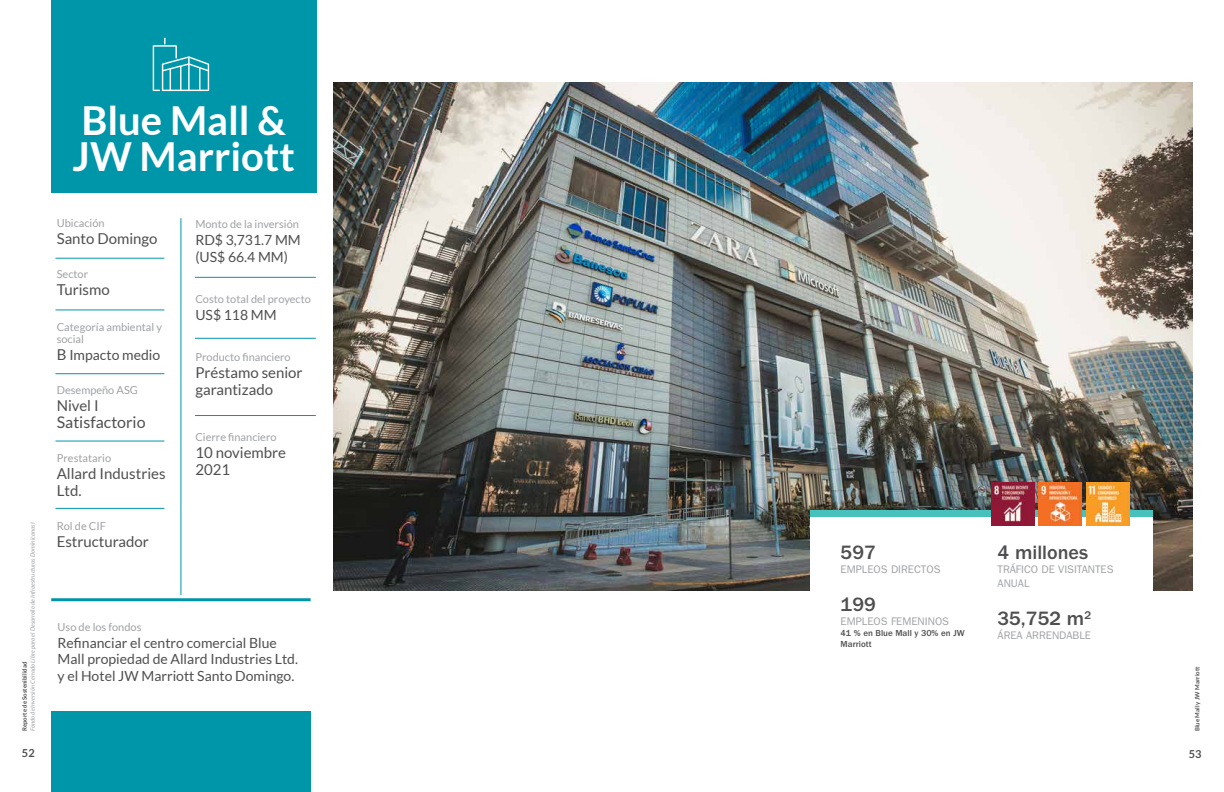
<style>
.page{position:relative;width:1224px;height:792px;background:#fff}
.page>*{position:absolute;margin:0;border:0;box-sizing:border-box;transform-origin:0 0}
.t1{font:700 40px/36px "Lato";color:#fff}
.t2{font:500 20px "Franklin Gothic";color:#4f4f51}
.t3{font:16px "Lato";color:#4f4f51}
.t4{font:15px/17px "Lato";color:#4f4f51}
.t5{font:14px/16.8px "Lato";color:#4f4f51}
.t6{font:11px/12px "Lato";color:#9fa1a4}
.t7{font:11px/14px "ITC Franklin Gothic Std";color:#9fa1a4}
.t8{font:700 11px "Lato";color:#4f4f51}
.t9{font:500 9px/10.8px "Franklin Gothic";color:#4f4f51}
.t10{font:italic 6px "Lato";color:#9fa1a4}
.t11{font:700 6px "Lato";color:#4f4f51}
.s1{font-size:15px}
</style>
<div class="page">
<img style="left:333px;top:83px;width:859px;height:508px">
<div style="left:51px;top:0;width:265px;height:192px;background:#0096aa"></div>
<div style="left:51px;top:711px;width:260px;height:81px;background:#0096aa"></div>
<div style="left:811px;top:516px;width:342px;height:276px;background:#fff"></div>
<div style="left:811px;top:510px;width:342px;height:6px;background:#47c1bb"></div>
<hr style="left:51px;top:598px;width:260px;height:3px;background:#0096aa">
<img style="left:991px;top:482px;width:43px;height:43px">
<img style="left:1039px;top:482px;width:43px;height:43px">
<img style="left:1086px;top:482px;width:44px;height:43px">
<hr style="left:55px;top:258px;width:109px;height:1px;background:#0096aa">
<hr style="left:195px;top:277px;width:121px;height:1px;background:#0096aa">
<hr style="left:55px;top:310px;width:109px;height:1px;background:#0096aa">
<hr style="left:195px;top:338px;width:121px;height:1px;background:#0096aa">
<hr style="left:195px;top:415px;width:121px;height:1px;background:#0096aa">
<hr style="left:55px;top:373px;width:109px;height:1px;background:#0096aa">
<hr style="left:55px;top:441px;width:109px;height:1px;background:#0096aa">
<hr style="left:55px;top:508px;width:109px;height:1px;background:#0096aa">
<hr style="left:181px;top:218px;width:1px;height:377px;background:#0096aa">
<svg style="left:153px;top:38px;width:56px;height:53px"></svg>
<p class="t10" style="left:29px;top:731px;width:211px;rotate:-90deg">Fondo de Inversión Cerrado Libre para el Desarrollo de Infraestructuras Dominicanas I</p>
<p class="t11" style="left:21px;top:731px;width:71px;rotate:-90deg">Reporte de Sostenibilidad</p>
<p class="t8" style="left:22px;top:747px;width:14px">52</p>
<h1 class="t1" style="left:73px;top:102px;width:224px">Blue Mall &amp;<br>JW Marriott</h1>
<p class="t6" style="left:57px;top:217px;width:49px">Ubicación</p>
<h3 class="t4" style="left:57px;top:230px;width:102px">Santo Domingo</h3>
<p class="t6" style="left:57px;top:268px;width:33px">Sector</p>
<h3 class="t4" style="left:57px;top:281px;width:55px">Turismo</h3>
<p class="t6" style="left:57px;top:321px;width:107px">Categoría ambiental y social</p>
<p class="t5" style="left:57px;top:346px;width:105px"><span class="s1">B</span> Impacto medio</p>
<p class="t6" style="left:57px;top:384px;width:83px">Desempeño ASG</p>
<h3 class="t4" style="left:57px;top:397px;width:43px">Nivel I</h3>
<h3 class="t3" style="left:57px;top:413px;width:90px">Satisfactorio</h3>
<p class="t6" style="left:57px;top:452px;width:56px">Prestatario</p>
<h3 class="t4" style="left:57px;top:465px;width:110px">Allard Industries<br>Ltd.</h3>
<p class="t6" style="left:57px;top:520px;width:51px">Rol de CIF</p>
<h3 class="t4" style="left:57px;top:533px;width:94px">Estructurador</h3>
<p class="t6" style="left:195px;top:218px;width:105px">Monto de la inversión</p>
<p class="t5" style="left:195px;top:231px;width:107px">RD$ 3,731.7 MM (US$ 66.4 MM)</p>
<p class="t6" style="left:195px;top:293px;width:117px">Costo total del proyecto</p>
<p class="t5" style="left:195px;top:306px;width:83px">US$ 118 MM</p>
<p class="t6" style="left:195px;top:351px;width:97px">Producto financiero</p>
<h3 class="t4" style="left:195px;top:364px;width:109px">Préstamo senior garantizado</h3>
<p class="t6" style="left:195px;top:431px;width:83px">Cierre financiero</p>
<h3 class="t4" style="left:195px;top:444px;width:92px">10 noviembre<br>2021</h3>
<p class="t6" style="left:58px;top:621px;width:85px">Uso de los fondos</p>
<p class="t5" style="left:58px;top:634px;width:242px">Refinanciar el centro comercial Blue<br>Mall propiedad de Allard Industries Ltd. y el Hotel JW Marriott Santo Domingo.</p>
<h2 class="t2" style="left:841px;top:542px;width:37px">597</h2>
<p class="t7" style="left:841px;top:563px;width:101px">EMPLEOS DIRECTOS</p>
<h2 class="t2" style="left:841px;top:594px;width:37px">199</h2>
<p class="t7" style="left:841px;top:615px;width:110px">EMPLEOS FEMENINOS</p>
<p class="t9" style="left:841px;top:628px;width:126px">41 % en Blue Mall y 30% en JW<br>Marriott</p>
<h2 class="t2" style="left:998px;top:542px;width:92px">4 millones</h2>
<p class="t7" style="left:998px;top:563px;width:118px">TRÁFICO DE VISITANTES<br>ANUAL</p>
<h2 class="t2" style="left:998px;top:608px;width:95px">35,752 m<sup>2</sup></h2>
<p class="t7" style="left:998px;top:629px;width:95px">ÁREA ARRENDABLE</p>
<p class="t11" style="left:1194px;top:731px;width:66px;rotate:-90deg">Blue Mall y JW Marriott</p>
<p class="t8" style="left:1189px;top:747px;width:14px">53</p>
</div>
